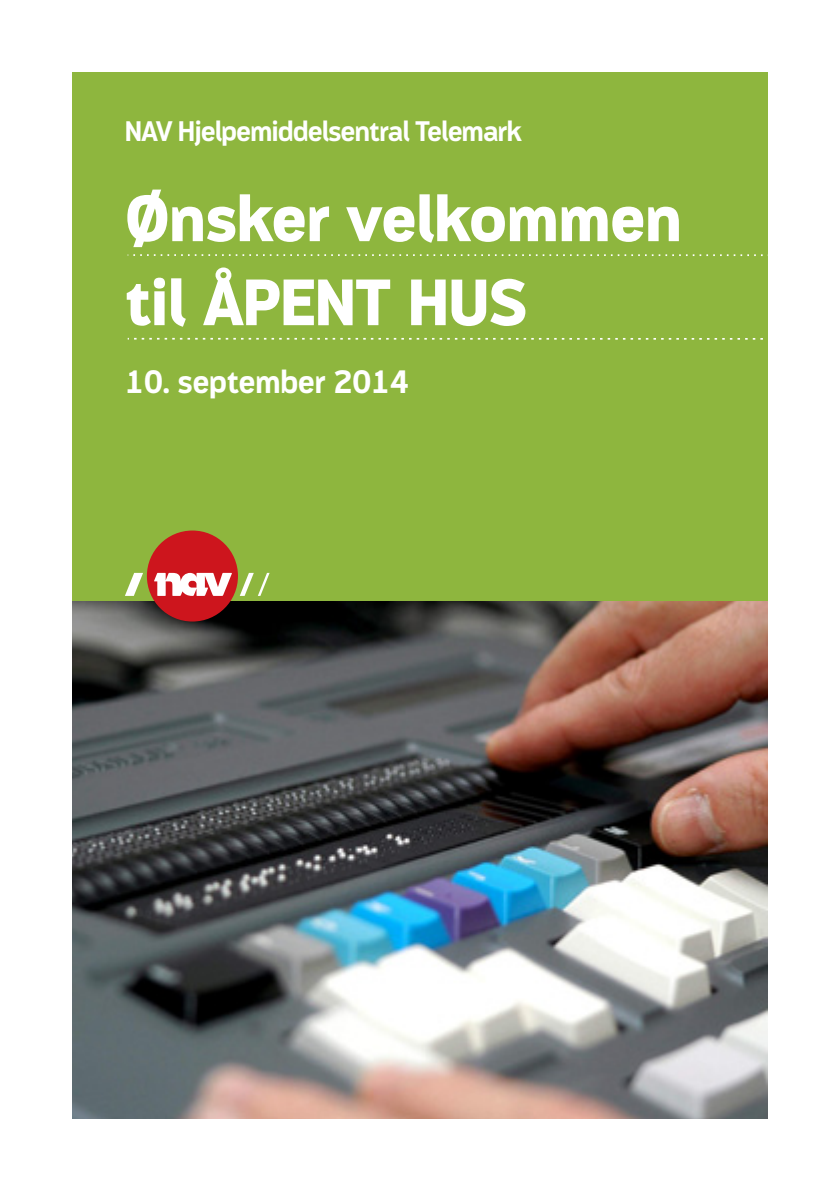
<style>
.page{position:relative;width:840px;height:1191px;background:#fff}
.page>*{position:absolute;margin:0;border:0;box-sizing:border-box;transform-origin:0 0}
.t1{font:800 64px/84px "Modus";letter-spacing:-.02em;color:#fff}
.t2{font:700 32px "Modus";letter-spacing:-.02em;color:#fff}
.t3{font:700 28px "Modus";letter-spacing:-.04em;color:#fff}
</style>
<div class="page">
<div style="left:72px;top:72px;width:695px;height:1047px;background:#8eb63e"></div>
<img style="left:72px;top:601px;width:695px;height:518px">
<div style="left:147px;top:530px;width:91px;height:91px;background:#cd151d;border-radius:50%"></div>
<svg style="left:125px;top:573px;width:18px;height:23px"></svg>
<svg style="left:239px;top:573px;width:30px;height:23px"></svg>
<svg style="left:154px;top:573px;width:78px;height:23px"></svg>
<svg style="left:128px;top:254px;width:640px;height:2px"></svg>
<svg style="left:128px;top:338px;width:640px;height:2px"></svg>
<p class="t3" style="left:125px;top:116px;width:398px">NAV Hjelpemiddelsentral Telemark</p>
<h1 class="t1" style="left:125px;top:177px;width:558px">Ønsker velkommen til Åpent hus</h1>
<p class="t2" style="left:125px;top:364px;width:286px">10. september 2014</p>
</div>
